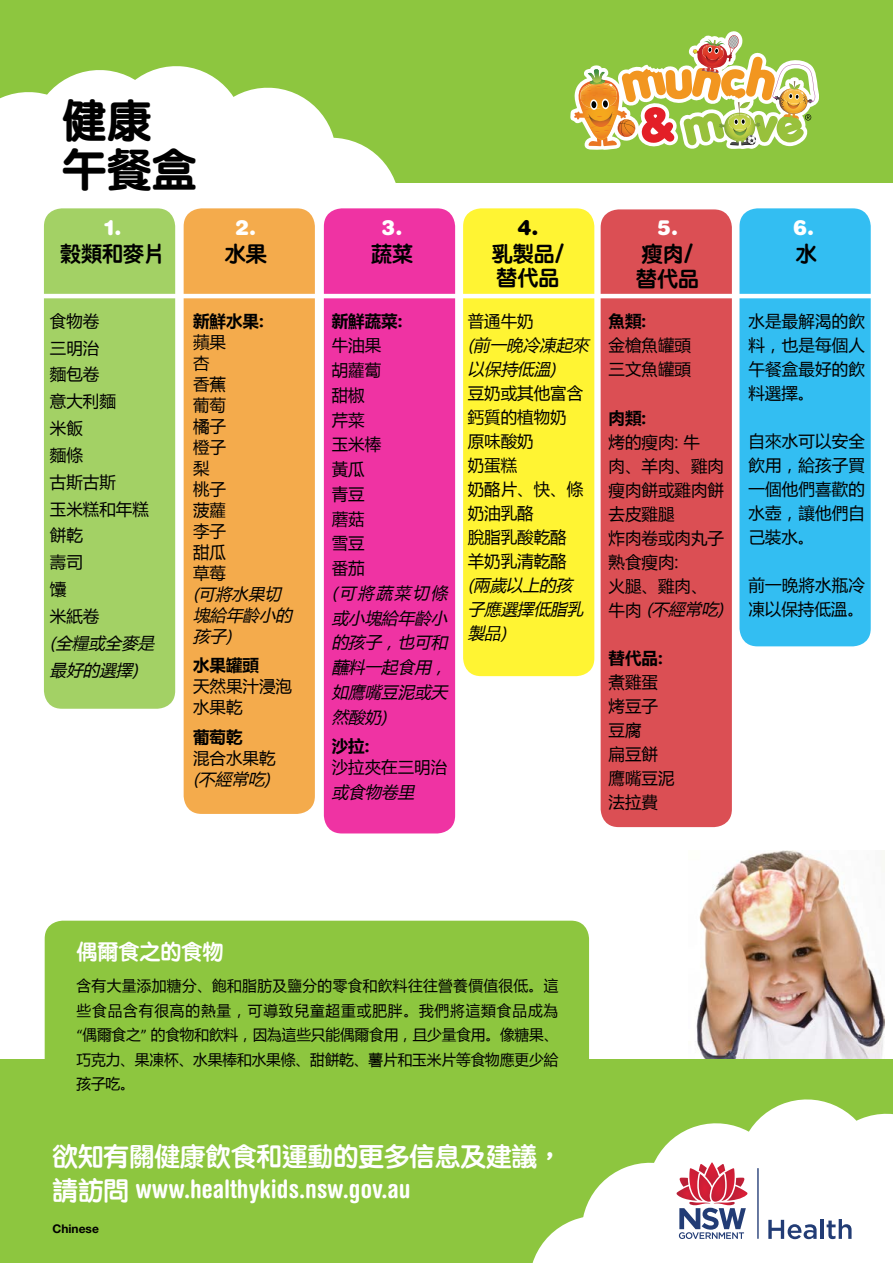
<style>
.page{position:relative;width:893px;height:1263px;background:#fff}
.page>*{position:absolute;margin:0;border:0;box-sizing:border-box;transform-origin:0 0}
.t1{font:45px/49.5px "DF Li Yuan XB WIN BF";color:#000}
.t2{font:700 condensed 25.5px "Helvetica Rounded";color:#fff}
.t3{font:25.5px "ST Yuanti TC Bold";color:#fff}
.t4{font:21px/24.6px "ST Yuanti TC Bold";color:#000}
.t5{font:900 21px "Helvetica Rounded";color:#fff}
.t6{font:21px "ST Yuanti TC Bold";color:#fff}
.t7{font:900 21px "Helvetica Rounded";color:#000}
.t8{font:16.5px/24px "Microsoft Ya Hei";color:#000}
.t9{font:italic 16.5px/24.8px "Microsoft Ya Hei";color:#000}
.t10{font:700 16.5px "Microsoft Ya Hei";color:#000}
.t11{font:15px/24.6px "Microsoft Ya Hei";letter-spacing:-.005em;color:#000;text-align:justify}
.t12{font:700 12px "Helvetica Neue LT Std";color:#000}
.s1{font-style:italic}
.s2{font-family:"Calibri"}
.s3{font-family:"ST Yuanti TC Bold";font-weight:400;font-stretch:normal}
</style>
<div class="page">
<div style="left:0;top:0;width:893px;height:183px;background:#8dc63f"></div>
<svg style="left:570px;top:31px;width:248px;height:118px"></svg>
<img style="left:689px;top:850px;width:195px;height:210px">
<div style="left:0;top:1060px;width:893px;height:203px;background:#8dc63f"></div>
<svg style="left:0;top:66px;width:396px;height:212px"></svg>
<svg style="left:532px;top:1099px;width:361px;height:164px"></svg>
<div style="left:44px;top:208px;width:131px;height:501px;background:#a3d165;border-radius:18px"></div>
<div style="left:184px;top:208px;width:131px;height:606px;background:#f4ab4c;border-radius:18px"></div>
<div style="left:463px;top:208px;width:131px;height:468px;background:#fff433;border-radius:18px"></div>
<div style="left:324px;top:208px;width:131px;height:625px;background:#ef33a3;border-radius:18px"></div>
<div style="left:601px;top:209px;width:131px;height:618px;background:#db4f54;border-radius:18px"></div>
<div style="left:739px;top:208px;width:132px;height:438px;background:#33bef2;border-radius:18px"></div>
<hr style="left:18px;top:294px;width:875px;height:4px;background:#fff">
<div style="left:45px;top:921px;width:544px;height:205px;background:#8dc63f;border-radius:18px"></div>
<h1 class="t1" style="left:62px;top:96px;width:136px">健康午餐盒</h1>
<p class="t5" style="left:104px;top:214px;width:19px">1.</p>
<p class="t4" style="left:60px;top:240px;width:106px">穀類和麥片</p>
<p class="t5" style="left:235px;top:214px;width:23px">2.</p>
<p class="t4" style="left:225px;top:240px;width:43px">水果</p>
<p class="t5" style="left:382px;top:214px;width:23px">3.</p>
<p class="t4" style="left:371px;top:240px;width:43px">蔬菜</p>
<p class="t7" style="left:518px;top:214px;width:23px">4.</p>
<p class="t4" style="left:492px;top:240px;width:74px">乳製品/替代品</p>
<p class="t5" style="left:657px;top:214px;width:23px">5.</p>
<p class="t4" style="left:636px;top:240px;width:64px">瘦肉/替代品</p>
<p class="t5" style="left:793px;top:214px;width:23px">6.</p>
<p class="t4" style="left:796px;top:240px;width:22px">水</p>
<p class="t8" style="left:50px;top:307px;width:100px;line-height:26.8px">食物卷<br>三明治<br>麵包卷<br>意大利麵<br>米飯<br>麵條<br>古斯古斯<br>玉米糕和年糕餅乾<br>壽司<br>馕<br>米紙卷</p>
<p class="t9" style="left:50px;top:629px;width:111px;line-height:26.8px">(全糧或全麥是最好的選擇)</p>
<p class="t10" style="left:193px;top:309px;width:72px">新鮮水果:</p>
<p class="t8" style="left:193px;top:331px;width:34px;line-height:21px">蘋果杏香蕉葡萄橘子橙子梨桃子菠蘿李子甜瓜草莓</p>
<p class="t9" style="left:193px;top:583px;width:105px;line-height:21px">(可將水果切塊給年齡小的孩子)</p>
<p class="t10" style="left:193px;top:654px;width:67px">水果罐頭</p>
<p class="t8" style="left:193px;top:675px;width:100px;line-height:21px">天然果汁浸泡水果乾</p>
<p class="t10" style="left:193px;top:725px;width:51px">葡萄乾</p>
<p class="t8" style="left:193px;top:745px;width:84px">混合水果乾</p>
<p class="t9" style="left:193px;top:766px;width:83px">(不經常吃)</p>
<p class="t10" style="left:332px;top:309px;width:72px">新鮮蔬菜:</p>
<p class="t8" style="left:332px;top:333px;width:51px;line-height:24.8px">牛油果胡蘿蔔甜椒芹菜玉米棒黃瓜青豆蘑菇雪豆番茄</p>
<p class="t9" style="left:332px;top:580px;width:122px;text-align:justify">(可將蔬菜切條或小塊給年齡小的孩子，也可和蘸料一起食用，如鷹嘴豆泥或天然酸奶)</p>
<p class="t10" style="left:332px;top:735px;width:39px">沙拉:</p>
<p class="t8" style="left:332px;top:755px;width:117px">沙拉夾在三明治</p>
<p class="t9" style="left:332px;top:779px;width:89px">或食物卷里</p>
<p class="t8" style="left:468px;top:308px;width:67px">普通牛奶</p>
<p class="t9" style="left:468px;top:332px;width:127px;line-height:24px">(前一晚冷凍起來以保持低溫)</p>
<p class="t8" style="left:468px;top:380px;width:117px">豆奶或其他富含鈣質的植物奶原味酸奶<br>奶蛋糕<br>奶酪片、快、條奶油乳酪<br>脫脂乳酸乾酪羊奶乳清乾酪</p>
<p class="t9" style="left:468px;top:572px;width:122px;line-height:24px">(兩歲以上的孩子應選擇低脂乳製品)</p>
<p class="t10" style="left:608px;top:309px;width:39px">魚類:</p>
<p class="t8" style="left:608px;top:332px;width:84px">金槍魚罐頭三文魚罐頭</p>
<p class="t10" style="left:608px;top:406px;width:39px">肉類:</p>
<p class="t8" style="left:608px;top:429px;width:121px">烤的瘦肉: 牛<br>肉、羊肉、雞肉瘦肉餅或雞肉餅去皮雞腿<br>炸肉卷或肉丸子熟食瘦肉:<br>火腿、雞肉、牛肉 <span class="s1">(不經常吃)</span></p>
<p class="t10" style="left:608px;top:647px;width:56px">替代品:</p>
<p class="t8" style="left:608px;top:670px;width:67px">煮雞蛋烤豆子豆腐<br>扁豆餅鷹嘴豆泥法拉費</p>
<p class="t8" style="left:748px;top:308px;width:118px;text-align:justify">水是最解渴的飲料，也是每個人午餐盒最好的飲料選擇。</p>
<p class="t8" style="left:748px;top:428px;width:118px;text-align:justify">自來水可以安全飲用，給孩子買一個他們喜歡的水壺，讓他們自己裝水。</p>
<p class="t8" style="left:748px;top:572px;width:118px">前一晚將水瓶冷凍以保持低溫。</p>
<p class="t6" style="left:77px;top:935px;width:149px">偶爾食之的食物</p>
<p class="t11" style="left:77px;top:973px;width:483px">含有大量添加糖分、飽和脂肪及鹽分的零食和飲料往往營養價值很低。這些食品含有很高的熱量，可導致兒童超重或肥胖。我們將這類食品成為<span class="s2">“</span>偶爾食之<span class="s2">”</span> 的食物和飲料，因為這些只能偶爾食用，且少量食用。像糖果、巧克力、果凍杯、水果棒和水果條、甜餅乾、薯片和玉米片等食物應更少給孩子吃。</p>
<h2 class="t3" style="left:52px;top:1137px;width:511px">欲知有關健康飲食和運動的更多信息及建議，</h2>
<h2 class="t2" style="left:52px;top:1173px;width:360px"><span class="s3">請訪問</span> www.healthykids.nsw.gov.au</h2>
<p class="t12" style="left:52px;top:1221px;width:48px">Chinese</p>
</div>
